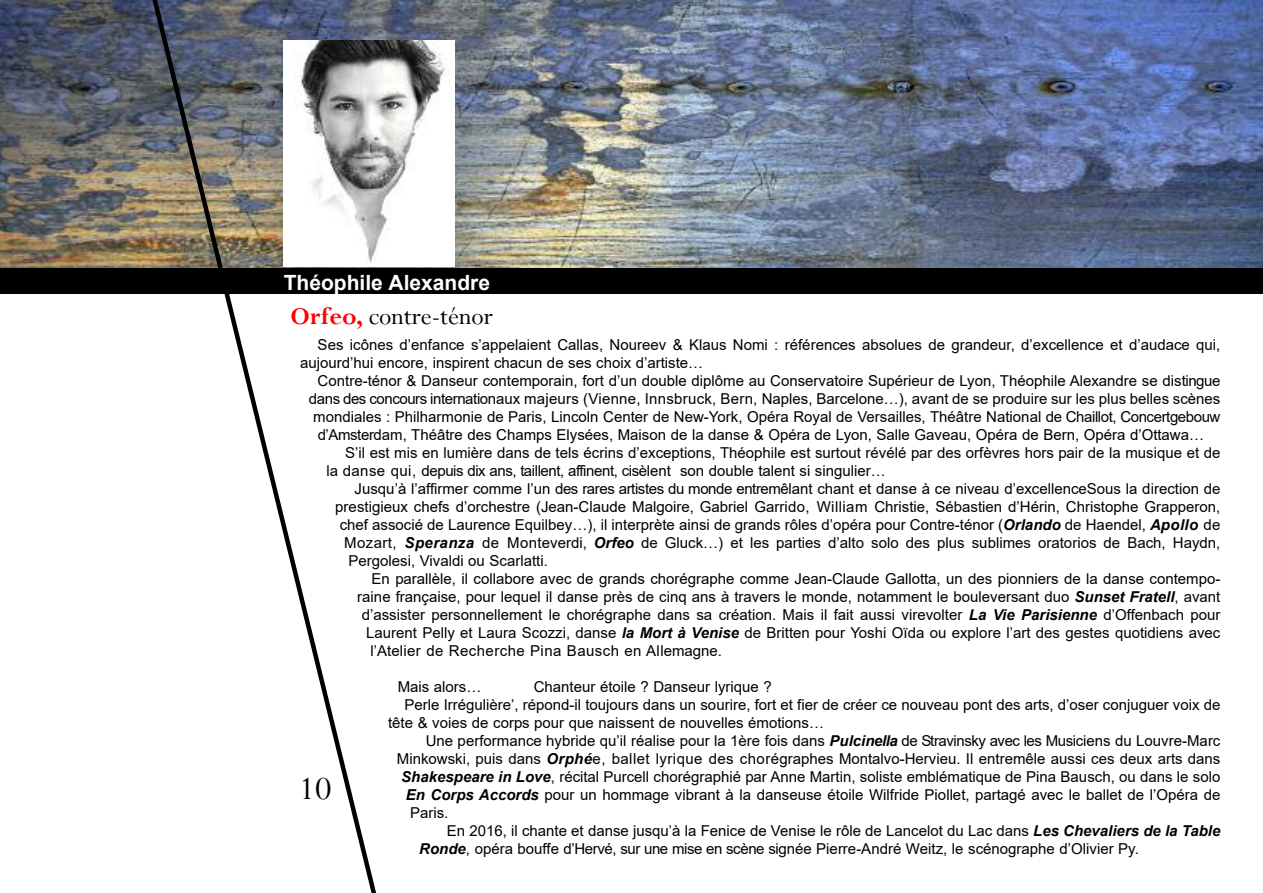
<style>
.page{position:relative;width:1263px;height:893px;background:#fff}
.page>*{position:absolute;margin:0;border:0;box-sizing:border-box;transform-origin:0 0}
.t1{font:36px "Perpetua";color:#000}
.t2{font:27px "Perpetua";color:#000}
.t3{font:700 21px "Arial";color:#fff}
.t4{font:15px/18px "Arial";color:#000}
.t5{font:15px "Arial";letter-spacing:.03em;color:#000}
.s1{font-weight:700;color:#f00}
.s2{font-weight:700;font-style:italic}
</style>
<div class="page">
<img style="left:0;top:1px;width:1263px;height:267px">
<div style="left:0;top:268px;width:1263px;height:25px;background:#000"></div>
<svg style="left:135px;top:0;width:257px;height:893px"></svg>
<img style="left:283px;top:40px;width:171px;height:227px">
<h3 class="t3" style="left:284px;top:271px;width:208px">Théophile Alexandre</h3>
<h2 class="t2" style="left:290px;top:302px;width:204px"><span class="s1">Orfeo,</span> contre-ténor</h2>
<p class="t4" style="left:300px;top:336px;width:922px;text-indent:18px">Ses icônes d’enfance s’appelaient Callas, Noureev &amp; Klaus Nomi : références absolues de grandeur, d’excellence et d’audace qui, aujourd’hui encore, inspirent chacun de ses choix d’artiste…</p>
<p class="t4" style="left:318px;top:372px;width:904px">Contre-ténor &amp; Danseur contemporain, fort d’un double diplôme au Conservatoire Supérieur de Lyon, Théophile Alexandre se distingue</p>
<p class="t4" style="left:309px;top:390px;width:913px">dans des concours internationaux majeurs (Vienne, Innsbruck, Bern, Naples, Barcelone…), avant de se produire sur les plus belles scènes</p>
<p class="t4" style="left:313px;top:408px;width:909px">mondiales : Philharmonie de Paris, Lincoln Center de New-York, Opéra Royal de Versailles, Théâtre National de Chaillot, Concertgebouw</p>
<p class="t4" style="left:318px;top:426px;width:888px">d’Amsterdam, Théâtre des Champs Elysées, Maison de la danse &amp; Opéra de Lyon, Salle Gaveau, Opéra de Bern, Opéra d’Ottawa…</p>
<p class="t4" style="left:345px;top:444px;width:877px">S’il est mis en lumière dans de tels écrins d’exceptions, Théophile est surtout révélé par des orfèvres hors pair de la musique et de</p>
<p class="t4" style="left:326px;top:462px;width:561px">la danse qui, depuis dix ans, taillent, affinent, cisèlent son double talent si singulier…</p>
<p class="t4" style="left:355px;top:480px;width:867px">Jusqu’à l’affirmer comme l’un des rares artistes du monde entremêlant chant et danse à ce niveau d’excellenceSous la direction de</p>
<p class="t4" style="left:335px;top:498px;width:887px">prestigieux chefs d’orchestre (Jean-Claude Malgoire, Gabriel Garrido, William Christie, Sébastien d’Hérin, Christophe Grapperon,</p>
<p class="t4" style="left:340px;top:516px;width:882px">chef associé de Laurence Equilbey…), il interprète ainsi de grands rôles d’opéra pour Contre-ténor (<span class="s2">Orlando</span> de Haendel, <span class="s2">Apollo</span> de</p>
<p class="t4" style="left:344px;top:534px;width:878px">Mozart, <span class="s2">Speranza</span> de Monteverdi, <span class="s2">Orfeo</span> de Gluck…) et les parties d’alto solo des plus sublimes oratorios de Bach, Haydn,</p>
<p class="t4" style="left:348px;top:552px;width:201px">Pergolesi, Vivaldi ou Scarlatti.</p>
<p class="t4" style="left:372px;top:570px;width:850px">En parallèle, il collabore avec de grands chorégraphe comme Jean-Claude Gallotta, un des pionniers de la danse contempo-</p>
<p class="t4" style="left:357px;top:588px;width:865px">raine française, pour lequel il danse près de cinq ans à travers le monde, notamment le bouleversant duo <span class="s2">Sunset Fratell</span>, avant</p>
<p class="t4" style="left:362px;top:606px;width:860px">d’assister personnellement le chorégraphe dans sa création. Mais il fait aussi virevolter <span class="s2">La Vie Parisienne</span> d’Offenbach pour</p>
<p class="t4" style="left:366px;top:624px;width:856px">Laurent Pelly et Laura Scozzi, danse <span class="s2">la Mort à Venise</span> de Britten pour Yoshi Oïda ou explore l’art des gestes quotidiens avec</p>
<p class="t5" style="left:370px;top:643px;width:353px">l’Atelier de Recherche Pina Bausch en Allemagne.</p>
<p class="t4" style="left:398px;top:678px;width:85px">Mais alors…</p>
<p class="t4" style="left:534px;top:678px;width:240px">Chanteur étoile ? Danseur lyrique ?</p>
<p class="t4" style="left:404px;top:696px;width:817px">Perle Irrégulière’, répond-il toujours dans un sourire, fort et fier de créer ce nouveau pont des arts, d’oser conjuguer voix de</p>
<p class="t4" style="left:388px;top:714px;width:437px">tête &amp; voies de corps pour que naissent de nouvelles émotions…</p>
<p class="t4" style="left:426px;top:732px;width:796px">Une performance hybride qu’il réalise pour la 1ère fois dans <span class="s2">Pulcinella</span> de Stravinsky avec les Musiciens du Louvre-Marc</p>
<p class="t4" style="left:397px;top:750px;width:825px">Minkowski, puis dans <span class="s2">Orphé</span>e, ballet lyrique des chorégraphes Montalvo-Hervieu. Il entremêle aussi ces deux arts dans</p>
<p class="t4" style="left:401px;top:768px;width:821px"><span class="s2">Shakespeare in Love</span>, récital Purcell chorégraphié par Anne Martin, soliste emblématique de Pina Bausch, ou dans le solo</p>
<p class="t4" style="left:406px;top:786px;width:816px"><span class="s2">En Corps Accords</span> pour un hommage vibrant à la danseuse étoile Wilfride Piollet, partagé avec le ballet de l’Opéra de</p>
<p class="t4" style="left:410px;top:804px;width:40px">Paris.</p>
<p class="t4" style="left:447px;top:822px;width:775px">En 2016, il chante et danse jusqu’à la Fenice de Venise le rôle de Lancelot du Lac dans <span class="s2">Les Chevaliers de la Table</span></p>
<p class="t4" style="left:419px;top:840px;width:721px"><span class="s2">Ronde</span>, opéra bouffe d’Hervé, sur une mise en scène signée Pierre-André Weitz, le scénographe d’Olivier Py.</p>
<h1 class="t1" style="left:299px;top:770px;width:34px">10</h1>
</div>
